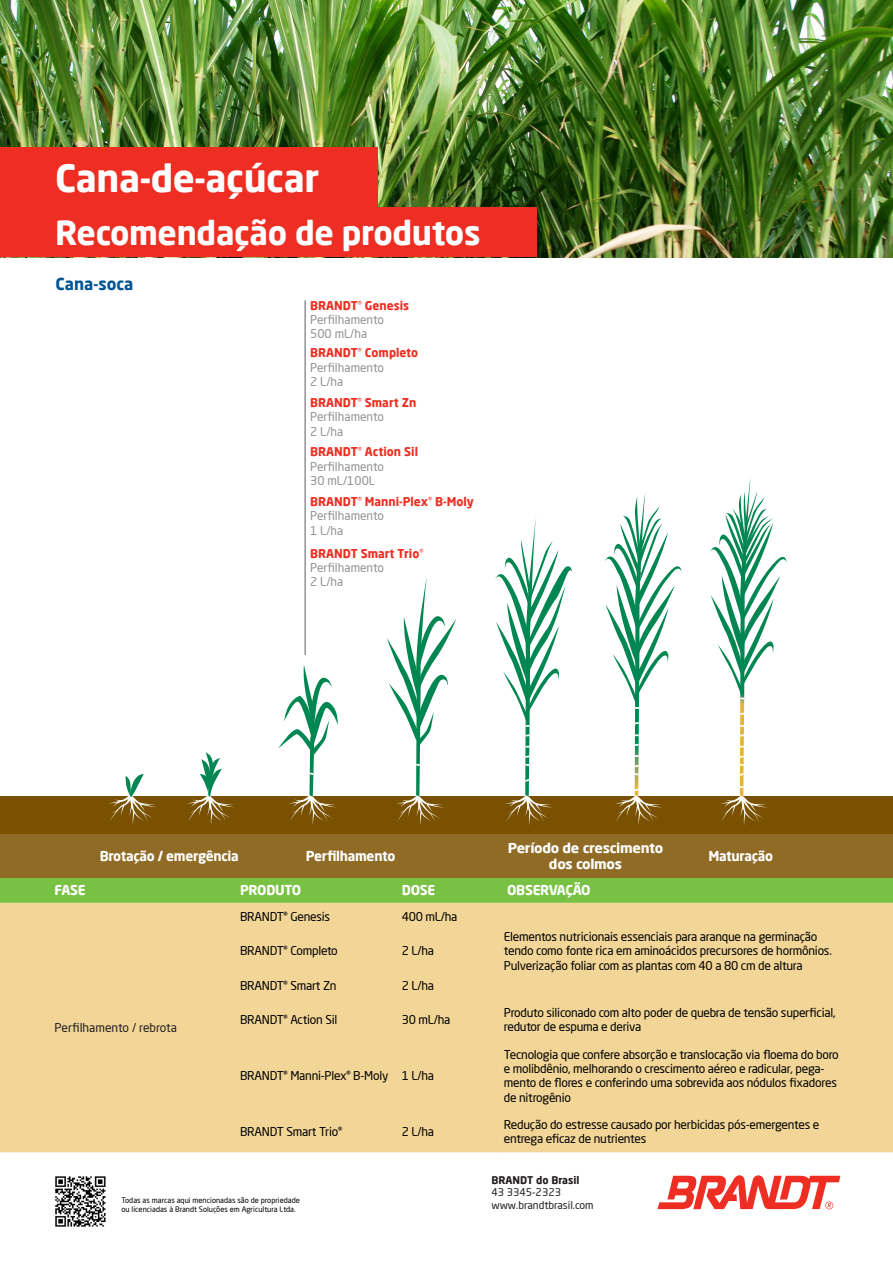
<style>
.page{position:relative;width:893px;height:1263px;background:#fff}
.page>*{position:absolute;margin:0;border:0;box-sizing:border-box;transform-origin:0 0}
._06-Body_title{font:700 37.5px "Neo Sans Pro";letter-spacing:-.01em;color:#fff}
._06-Body_title-2{font:700 33px "Neo Sans Pro";letter-spacing:-.01em;color:#fff}
.Paragraph_Style_1{font:700 16.5px "Neo Sans Pro";color:#005595}
.t1{font:700 13.5px "Neo Sans Pro";letter-spacing:-.02em;color:#fff}
.t2{font:700 13.5px "Neo Sans Pro";letter-spacing:-.02em;color:#fff;scale:1.07 1}
.t3{font:500 12.9px "Neo Sans Pro";color:#fff}
.t4{font:12px/14.4px "Neo Sans Pro";letter-spacing:-.02em;color:#000}
.t5{font:12px "Neo Sans Pro";color:#919295}
.t6{font:700 12px "Neo Sans Pro";color:#ee2e22}
.t7{font:12px "Neo Sans Pro";color:#231f20}
.t8{font:10.5px "Neo Sans Pro";color:#231f20}
.t9{font:700 10.5px "Neo Sans Pro";color:#231f20}
.t10{font:7.5px/9px "Neo Sans Pro";color:#000}
</style>
<div class="page">
<img style="left:0;top:0;width:893px;height:257px">
<svg style="left:657px;top:1175px;width:183px;height:34px"></svg>
<svg style="left:0;top:877px;width:893px;height:26px;background:#7bbe42"></svg>
<div style="left:0;top:903px;width:893px;height:249px;background:#f2d698"></div>
<div style="left:0;top:796px;width:893px;height:38px;background:#795100"></div>
<svg style="left:387px;top:578px;width:69px;height:247px"></svg>
<svg style="left:495px;top:515px;width:77px;height:310px"></svg>
<svg style="left:605px;top:492px;width:76px;height:333px"></svg>
<svg style="left:710px;top:478px;width:77px;height:347px"></svg>
<svg style="left:187px;top:752px;width:47px;height:73px"></svg>
<svg style="left:278px;top:665px;width:60px;height:160px"></svg>
<svg style="left:109px;top:773px;width:47px;height:52px"></svg>
<div style="left:0;top:208px;width:537px;height:49px;background:#ee2e22"></div>
<div style="left:0;top:147px;width:378px;height:61px;background:#ee2e22"></div>
<hr style="left:304px;top:300px;width:2px;height:355px;background:#919295">
<img style="left:55px;top:1176px;width:51px;height:51px">
<div style="left:0;top:834px;width:893px;height:43px;background:#906b25"></div>
<p class="_06-Body_title" style="left:55px;top:154px;width:265px">Cana-de-açúcar</p>
<p class="_06-Body_title-2" style="left:55px;top:211px;width:427px">Recomendação de produtos</p>
<p class="Paragraph_Style_1" style="left:56px;top:273px;width:79px">Cana-soca</p>
<p class="t6" style="left:310px;top:297px;width:101px">BRANDT<sup>®</sup> Genesis</p>
<p class="t5" style="left:310px;top:312px;width:75px">Perfilhamento</p>
<p class="t5" style="left:310px;top:327px;width:59px">500 mL/ha</p>
<p class="t6" style="left:310px;top:345px;width:109px">BRANDT<sup>®</sup> Completo</p>
<p class="t5" style="left:310px;top:360px;width:75px">Perfilhamento</p>
<p class="t5" style="left:310px;top:374px;width:35px">2 L/ha</p>
<p class="t6" style="left:310px;top:395px;width:108px">BRANDT<sup>®</sup> Smart Zn</p>
<p class="t5" style="left:310px;top:410px;width:75px">Perfilhamento</p>
<p class="t5" style="left:310px;top:424px;width:35px">2 L/ha</p>
<p class="t6" style="left:310px;top:444px;width:109px">BRANDT<sup>®</sup> Action Sil</p>
<p class="t5" style="left:310px;top:459px;width:75px">Perfilhamento</p>
<p class="t5" style="left:310px;top:473px;width:66px">30 mL/100L</p>
<p class="t6" style="left:310px;top:494px;width:165px">BRANDT<sup>®</sup> Manni-Plex<sup>®</sup> B-Moly</p>
<p class="t5" style="left:310px;top:509px;width:75px">Perfilhamento</p>
<p class="t5" style="left:310px;top:523px;width:35px">1 L/ha</p>
<p class="t6" style="left:310px;top:545px;width:115px">BRANDT Smart Trio<sup>®</sup></p>
<p class="t5" style="left:310px;top:560px;width:75px">Perfilhamento</p>
<p class="t5" style="left:310px;top:575px;width:35px">2 L/ha</p>
<p class="t2" style="left:508px;top:839px;width:147px">Período de crescimento</p>
<p class="t2" style="left:549px;top:855px;width:70px">dos colmos</p>
<p class="t3" style="left:99px;top:847px;width:135px">Brotação / Emergência</p>
<p class="t3" style="left:309px;top:845px;width:87px">Perfilhamento</p>
<p class="t3" style="left:478px;top:847px;width:210px">Período de crescimento dos colmos</p>
<p class="t3" style="left:709px;top:847px;width:64px">Maturação</p>
<p class="t1" style="left:100px;top:847px;width:141px">Brotação / emergência</p>
<p class="t1" style="left:306px;top:847px;width:91px">Perfilhamento</p>
<p class="t1" style="left:708px;top:847px;width:66px">Maturação</p>
<p class="t1" style="left:55px;top:882px;width:33px">FASE</p>
<p class="t1" style="left:240px;top:882px;width:63px">PRODUTO</p>
<p class="t1" style="left:402px;top:882px;width:35px">DOSE</p>
<p class="t1" style="left:507px;top:882px;width:85px">OBSERVAÇÃO</p>
<p class="t7" style="left:55px;top:1020px;width:124px">Perfilhamento / rebrota</p>
<p class="t4" style="left:240px;top:909px;width:92px">BRANDT<sup>®</sup> Genesis</p>
<p class="t4" style="left:402px;top:909px;width:57px">400 mL/ha</p>
<p class="t4" style="left:504px;top:929px;width:330px">Elementos nutricionais essenciais para aranque na germinação tendo como fonte rica em aminoácidos precursores de hormônios.<br>Pulverização foliar com as plantas com 40 a 80 cm de altura</p>
<p class="t4" style="left:240px;top:944px;width:99px">BRANDT<sup>®</sup> Completo</p>
<p class="t4" style="left:402px;top:944px;width:34px">2 L/ha</p>
<p class="t4" style="left:240px;top:978px;width:98px">BRANDT<sup>®</sup> Smart Zn</p>
<p class="t4" style="left:402px;top:978px;width:34px">2 L/ha</p>
<p class="t4" style="left:240px;top:1012px;width:99px">BRANDT<sup>®</sup> Action Sil</p>
<p class="t4" style="left:402px;top:1012px;width:50px">30 mL/ha</p>
<p class="t4" style="left:504px;top:1005px;width:333px">Produto siliconado com alto poder de quebra de tensão superficial, redutor de espuma e deriva</p>
<p class="t4" style="left:240px;top:1068px;width:150px">BRANDT<sup>®</sup> Manni-Plex<sup>®</sup> B-Moly</p>
<p class="t4" style="left:402px;top:1068px;width:34px">1 L/ha</p>
<p class="t4" style="left:504px;top:1047px;width:336px">Tecnologia que confere absorção e translocação via floema do boro e molibdênio, melhorando o crescimento aéreo e radicular, pega&shy;mento de flores e conferindo uma sobrevida aos nódulos fixadores de nitrogênio</p>
<p class="t4" style="left:240px;top:1124px;width:104px">BRANDT Smart Trio<sup>®</sup></p>
<p class="t4" style="left:402px;top:1124px;width:34px">2 L/ha</p>
<p class="t4" style="left:504px;top:1117px;width:317px">Redução do estresse causado por herbicidas pós-emergentes e entrega eficaz de nutrientes</p>
<p class="t10" style="left:121px;top:1196px;width:180px">Todas as marcas aqui mencionadas são de propriedade ou licenciadas à Brandt Soluções em Agricultura Ltda.</p>
<p class="t9" style="left:491px;top:1173px;width:90px">BRANDT do Brasil</p>
<p class="t8" style="left:491px;top:1186px;width:71px">43 3345-2323</p>
<p class="t8" style="left:491px;top:1198px;width:104px">www.brandtbrasil.com</p>
</div>
